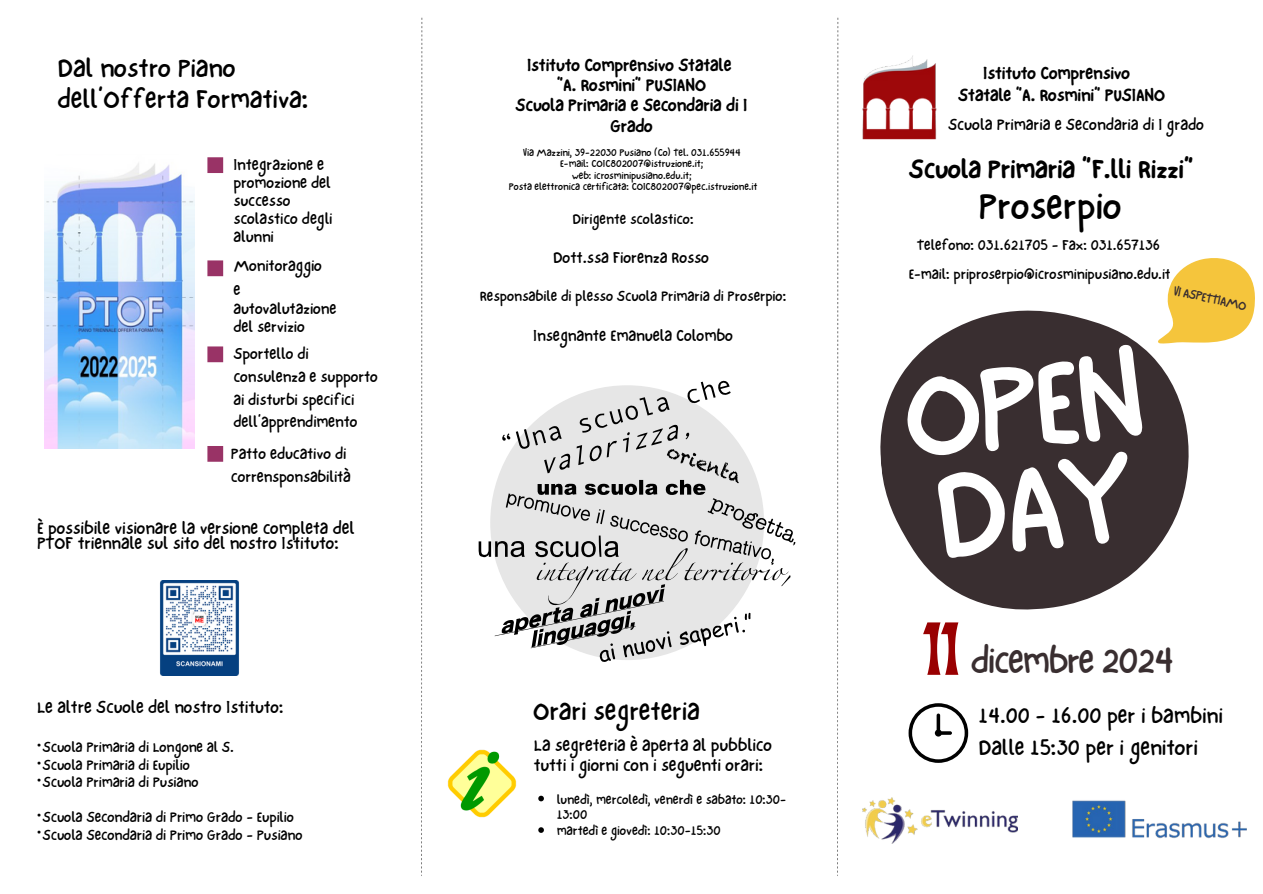
<style>
.page{position:relative;width:1263px;height:894px;background:#fff}
.page>*{position:absolute;margin:0;border:0;box-sizing:border-box;transform-origin:0 0}
.t1{font:129.45px/103.1px "NF One Little Font Regular";color:#fff}
.t2{font:semi-condensed 58.95px "Barbra";color:#990001}
.t3{font:39px "NF One Little Font Regular";color:#000}
.t4{font:37.35px "NF One Little Font Regular";letter-spacing:-.04em;color:#392e30}
.t5{font:27px/30.3px "NF One Little Font Regular";color:#000}
.t6{font:27px "NF One Little Font Bold";color:#000}
.t7{font:22.5px/31.5px "NF One Little Font Regular";color:#000}
.t8{font:18px/14.7px "NF One Little Font Regular";color:#000}
.t9{font:18px/20.2px "NF One Little Font Bold";color:#000;text-align:center}
.t10{font:16.5px "NF One Little Font Regular";color:#000}
.t11{font:16.2px/18px "NF One Little Font Regular";color:#000}
.t12{font:15px "NF One Little Font Regular";color:#000}
.t13{font:13.5px/15.8px "NF One Little Font Regular";color:#000}
.t14{font:13.5px "NF One Little Font Regular";color:#392e30}
.t15{font:10.5px "NF One Little Font Regular";color:#000}
.t16{font:6.75px "Arimo";color:#000}
</style>
<div class="page">
<img style="left:862px;top:55px;width:75px;height:85px">
<img style="left:421px;top:17px;width:1px;height:859px">
<img style="left:838px;top:17px;width:1px;height:625px">
<svg style="left:207px;top:157px;width:16px;height:16px"></svg>
<svg style="left:207px;top:260px;width:16px;height:16px"></svg>
<svg style="left:207px;top:346px;width:16px;height:16px"></svg>
<svg style="left:207px;top:446px;width:16px;height:15px"></svg>
<svg style="left:479px;top:380px;width:316px;height:282px"></svg>
<img style="left:45px;top:163px;width:149px;height:285px">
<img style="left:447px;top:749px;width:70px;height:69px">
<svg style="left:880px;top:310px;width:309px;height:300px;fill:#392e30"></svg>
<svg style="left:1157px;top:258px;width:98px;height:85px"></svg>
<svg style="left:908px;top:703px;width:60px;height:59px"></svg>
<img style="left:160px;top:580px;width:79px;height:95px">
<svg style="left:538px;top:795px;width:6px;height:6px"></svg>
<svg style="left:538px;top:827px;width:6px;height:5px"></svg>
<img style="left:863px;top:797px;width:155px;height:46px">
<img style="left:1072px;top:800px;width:175px;height:39px">
<p class="t5" style="left:58px;top:53px;width:253px">Dal nostro Piano dell’Offerta Formativa:</p>
<p class="t11" style="left:233px;top:155px;width:100px">Integrazione e promozione del successo scolastico degli alunni</p>
<p class="t11" style="left:233px;top:256px;width:90px">Monitoraggio</p>
<p class="t11" style="left:233px;top:280px;width:8px">e</p>
<p class="t11" style="left:233px;top:299px;width:104px">autovalutazione</p>
<p class="t11" style="left:233px;top:317px;width:73px">del servizio</p>
<p class="t11" style="left:233px;top:342px;width:146px;line-height:22.5px">Sportello di consulenza e supporto ai disturbi specifici dell’apprendimento</p>
<h1 class="t11" style="left:231px;top:442px;width:121px;line-height:22.5px">Patto educativo di corrensponsabilità</h1>
<p class="t8" style="left:37px;top:520px;width:319px">È possibile visionare la versione completa del<br>PTOF triennale sul sito del nostro Istituto:</p>
<p class="t8" style="left:37px;top:699px;width:248px">Le altre Scuole del nostro Istituto:</p>
<p class="t16" style="left:37px;top:740px;width:6px">●</p>
<p class="t12" style="left:42px;top:737px;width:193px">Scuola Primaria di Longone al S.</p>
<p class="t16" style="left:37px;top:758px;width:6px">●</p>
<p class="t12" style="left:42px;top:755px;width:149px">Scuola Primaria di Eupilio</p>
<p class="t16" style="left:37px;top:775px;width:6px">●</p>
<p class="t12" style="left:42px;top:772px;width:157px">Scuola Primaria di Pusiano</p>
<h6 class="t16" style="left:37px;top:810px;width:6px">●</h6>
<h6 class="t12" style="left:42px;top:807px;width:253px">Scuola Secondaria di Primo Grado - Eupilio</h6>
<p class="t16" style="left:37px;top:828px;width:6px">●</p>
<p class="t12" style="left:42px;top:825px;width:262px">Scuola Secondaria di Primo Grado - Pusiano</p>
<p class="t9" style="left:516px;top:55px;width:233px">Istituto Comprensivo Statale<br>“A. Rosmini” PUSIANO<br>Scuola Primaria e Secondaria di I<br>Grado</p>
<p class="t15" style="left:523px;top:146px;width:219px">Via Mazzini, 39-22030 Pusiano (Co) Tel. 031.655944</p>
<p class="t15" style="left:560px;top:157px;width:145px">E-mail: COIC802007@istruzione.it;</p>
<h3 class="t15" style="left:572px;top:169px;width:122px">web: icrosminipusiano.edu.it;</h3>
<h2 class="t15" style="left:509px;top:180px;width:250px">Posta elettronica certificata: COIC802007@pec.istruzione.it</h2>
<p class="t12" style="left:572px;top:210px;width:123px">Dirigente scolastico:</p>
<p class="t10" style="left:553px;top:248px;width:157px">Dott.ssa Fiorenza Rosso</p>
<p class="t12" style="left:480px;top:287px;width:308px">Responsabile di plesso Scuola Primaria di Proserpio:</p>
<p class="t10" style="left:533px;top:325px;width:201px">Insegnante Emanuela Colombo</p>
<p class="t5" style="left:533px;top:695px;width:168px">Orari segreteria</p>
<p class="t8" style="left:534px;top:734px;width:240px;line-height:20.2px">La segreteria è aperta al pubblico tutti i giorni con i seguenti orari:</p>
<p class="t13" style="left:557px;top:790px;width:231px">lunedì, mercoledì, venerdì e sabato: 10:30-<br>13:00</p>
<p class="t13" style="left:557px;top:822px;width:165px">martedì e giovedì: 10:30-15:30</p>
<p class="t9" style="left:983px;top:63px;width:148px">Istituto Comprensivo</p>
<p class="t9" style="left:958px;top:85px;width:208px">Statale “A. Rosmini” PUSIANO</p>
<p class="t10" style="left:948px;top:114px;width:257px">Scuola Primaria e Secondaria di I grado</p>
<p class="t6" style="left:909px;top:153px;width:286px">Scuola Primaria “F.lli Rizzi”</p>
<h6 class="t3" style="left:978px;top:182px;width:144px">Proserpio</h6>
<p class="t12" style="left:917px;top:236px;width:245px">Telefono: 031.621705 - Fax: 031.657136</p>
<p class="t12" style="left:909px;top:265px;width:263px">E-mail: priproserpio@icrosminipusiano.edu.it</p>
<p class="t14" style="left:1175px;top:282px;width:76px;rotate:12deg">VI ASPETTIAMO</p>
<p class="t1" style="left:899px;top:362px;width:244px;rotate:-5deg">OPEN<br>DAY</p>
<p class="t2" style="left:922px;top:608px;width:40px">11</p>
<p class="t4" style="left:971px;top:638px;width:205px">dicembre 2024</p>
<p class="t7" style="left:978px;top:699px;width:246px">14.00 - 16.00 per i bambini<br>Dalle 15:30 per i genitori</p>
</div>
